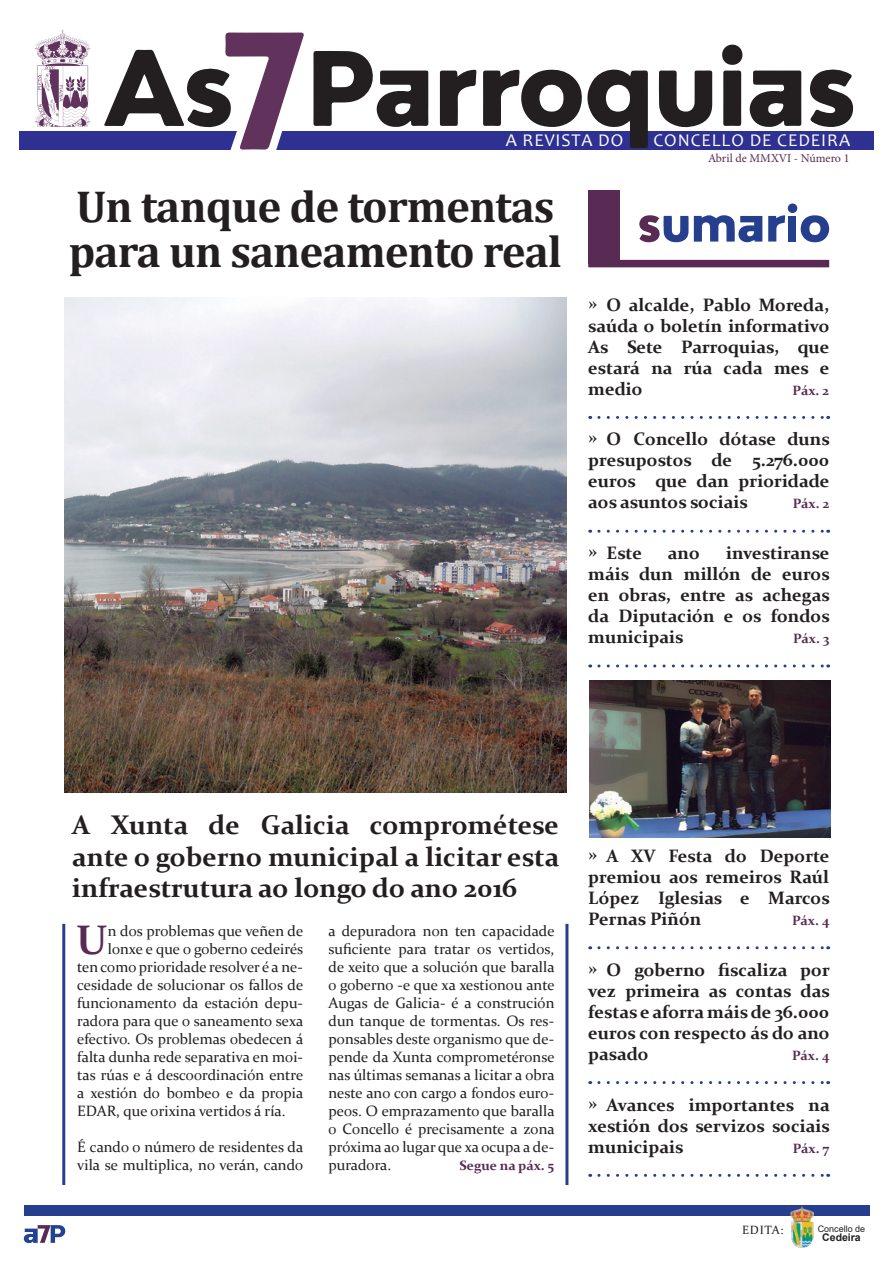
<style>
.page{position:relative;width:893px;height:1263px;background:#fff}
.page>*{position:absolute;margin:0;border:0;box-sizing:border-box;transform-origin:0 0}
.t1{font:700 45px/45px "Cambria";letter-spacing:-.02em;color:#231f20}
.t2{font:700 41.4px "Constantia";color:#592b54}
.t3{font:700 27px/31.5px "Constantia";color:#231f20;text-align:justify}
.t4{font:700 18px/21px "Constantia";color:#231f20;text-align:justify}
.t5{font:18px "Candara";letter-spacing:.05em;color:#fff}
.t6{font:15px/18px "Constantia";color:#231f20}
.t7{font:700 13.5px "Constantia";color:#592b54}
.t8{font:12px "Minion Pro";color:#592b54}
.t9{font:12px "Constantia";letter-spacing:.06em;color:#231f20}
.t10{font:700 10.5px "Arial";color:#231f20}
.t11{font:9px "Arial";color:#231f20}
</style>
<div class="page">
<svg style="left:35px;top:30px;width:55px;height:97px"></svg>
<div style="left:19px;top:131px;width:855px;height:19px;background:#2e3092"></div>
<svg style="left:104px;top:33px;width:200px;height:117px"></svg>
<svg style="left:313px;top:51px;width:115px;height:76px"></svg>
<svg style="left:749px;top:71px;width:52px;height:56px"></svg>
<svg style="left:659px;top:70px;width:53px;height:58px"></svg>
<svg style="left:810px;top:69px;width:44px;height:58px"></svg>
<svg style="left:440px;top:70px;width:36px;height:56px"></svg>
<svg style="left:483px;top:69px;width:165px;height:79px"></svg>
<svg style="left:723px;top:70px;width:18px;height:56px"></svg>
<div style="left:722px;top:45px;width:20px;height:20px;background:#231f20;border-radius:50%"></div>
<svg style="left:599px;top:416px;width:230px;height:3px"></svg>
<svg style="left:599px;top:530px;width:230px;height:3px"></svg>
<svg style="left:599px;top:664px;width:230px;height:3px"></svg>
<svg style="left:599px;top:946px;width:230px;height:3px"></svg>
<svg style="left:599px;top:1081px;width:230px;height:3px"></svg>
<svg style="left:599px;top:1174px;width:230px;height:3px"></svg>
<hr style="left:62px;top:924px;width:3px;height:262px;background:#253f8e">
<hr style="left:565px;top:924px;width:3px;height:264px;background:#253f8e">
<img style="left:589px;top:680px;width:241px;height:158px">
<div style="left:1px;top:1185px;width:891px;height:75px;background:#fff"></div>
<div style="left:24px;top:1206px;width:845px;height:10px;background:#253f8e"></div>
<img style="left:790px;top:1206px;width:24px;height:41px">
<svg style="left:24px;top:1225px;width:41px;height:18px"></svg>
<img style="left:64px;top:298px;width:503px;height:494px">
<div style="left:588px;top:260px;width:241px;height:7px;background:#592b54"></div>
<div style="left:588px;top:190px;width:31px;height:74px;background:#592b54"></div>
<svg style="left:694px;top:215px;width:68px;height:28px"></svg>
<svg style="left:800px;top:215px;width:30px;height:27px"></svg>
<svg style="left:639px;top:215px;width:49px;height:28px"></svg>
<svg style="left:768px;top:215px;width:17px;height:27px"></svg>
<div style="left:788px;top:216px;width:8px;height:26px;background:#253f8e"></div>
<div style="left:788px;top:203px;width:9px;height:10px;background:#253f8e;border-radius:50%"></div>
<p class="t5" style="left:506px;top:129px;width:119px">A REVISTA DO</p>
<p class="t5" style="left:653px;top:129px;width:198px">CONCELLO DE CEDEIRA</p>
<h1 class="t1" style="left:69px;top:183px;width:495px">Un tanque de tormentas para un saneamento real</h1>
<p class="t8" style="left:708px;top:150px;width:143px">Abril de MMXVI - Número 1</p>
<p class="t4" style="left:588px;top:293px;width:243px;text-indent:18px">O alcalde, Pablo Moreda, saúda o boletín informativo As Sete Parroquias, que estará na rúa cada mes e medio</p>
<p class="t7" style="left:793px;top:381px;width:38px">Páx. 2</p>
<p class="t4" style="left:588px;top:428px;width:243px;text-indent:18px">O Concello dótase duns presupostos de 5.276.000 euros que dan prioridade aos asuntos sociais</p>
<p class="t7" style="left:793px;top:494px;width:38px">Páx. 2</p>
<p class="t4" style="left:588px;top:542px;width:243px;text-indent:138px">investiranse máis dun millón de euros en obras, entre as achegas da Diputación e os fondos municipais</p>
<p class="t4" style="left:606px;top:542px;width:37px">Este</p>
<p class="t4" style="left:668px;top:542px;width:33px">ano</p>
<p class="t7" style="left:793px;top:629px;width:38px">Páx. 3</p>
<h3 class="t3" style="left:72px;top:808px;width:488px">A Xunta de Galicia comprométese ante o goberno municipal a licitar esta infraestrutura ao longo do ano 2016</h3>
<h2 class="t2" style="left:76px;top:911px;width:33px">U</h2>
<p class="t6" style="left:108px;top:921px;width:197px">n dos problemas que veñen de</p>
<p class="t6" style="left:108px;top:939px;width:197px">lonxe e que o goberno cedeirés</p>
<p class="t6" style="left:77px;top:957px;width:227px">ten como prioridade resolver é a ne-</p>
<p class="t6" style="left:77px;top:975px;width:228px">cesidade de solucionar os fallos de</p>
<p class="t6" style="left:77px;top:993px;width:227px">funcionamento da estación depu-</p>
<p class="t6" style="left:77px;top:1011px;width:228px">radora para que o saneamento sexa</p>
<p class="t6" style="left:77px;top:1029px;width:228px">efectivo. Os problemas obedecen á</p>
<p class="t6" style="left:77px;top:1047px;width:227px">falta dunha rede separativa en moi-</p>
<p class="t6" style="left:77px;top:1065px;width:228px">tas rúas e á descoordinación entre</p>
<p class="t6" style="left:77px;top:1083px;width:228px">a xestión do bombeo e da propia</p>
<p class="t6" style="left:77px;top:1101px;width:210px">EDAR, que orixina vertidos á ría.</p>
<p class="t6" style="left:77px;top:1137px;width:228px">É cando o número de residentes da vila se multiplica, no verán, cando</p>
<p class="t6" style="left:328px;top:921px;width:228px;text-align:justify">a depuradora non ten capacidade suficiente para tratar os vertidos, de xeito que a solución que baralla o goberno -e que xa xestionou ante Augas de Galicia- é a construción dun tanque de tormentas. Os res&shy;ponsables deste organismo que de&shy;pende da Xunta comprometéronse nas últimas semanas a licitar a obra neste ano con cargo a fondos euro&shy;peos. O emprazamento que baralla o Concello é precisamente a zona próxima ao lugar que xa ocupa a de&shy;puradora.</p>
<p class="t7" style="left:460px;top:1156px;width:96px">Segue na páx. 5</p>
<p class="t4" style="left:588px;top:844px;width:243px;text-indent:18px">A XV Festa do Deporte premiou aos remeiros Raúl López Iglesias e Marcos Pernas Piñón</p>
<p class="t7" style="left:792px;top:911px;width:39px">Páx. 4</p>
<p class="t4" style="left:588px;top:958px;width:243px;text-indent:18px">O goberno fiscaliza por vez primeira as contas das festas e aforra máis de 36.000 euros con respecto ás do ano pasado</p>
<p class="t7" style="left:792px;top:1046px;width:39px">Páx. 4</p>
<p class="t4" style="left:588px;top:1093px;width:243px;text-indent:18px">Avances importantes na xestión dos servizos sociais municipais</p>
<p class="t7" style="left:793px;top:1139px;width:38px">Páx. 7</p>
<p class="t9" style="left:742px;top:1222px;width:43px">EDITA:</p>
<p class="t11" style="left:818px;top:1222px;width:49px">Concello de</p>
<p class="t10" style="left:822px;top:1229px;width:40px">Cedeira</p>
</div>
